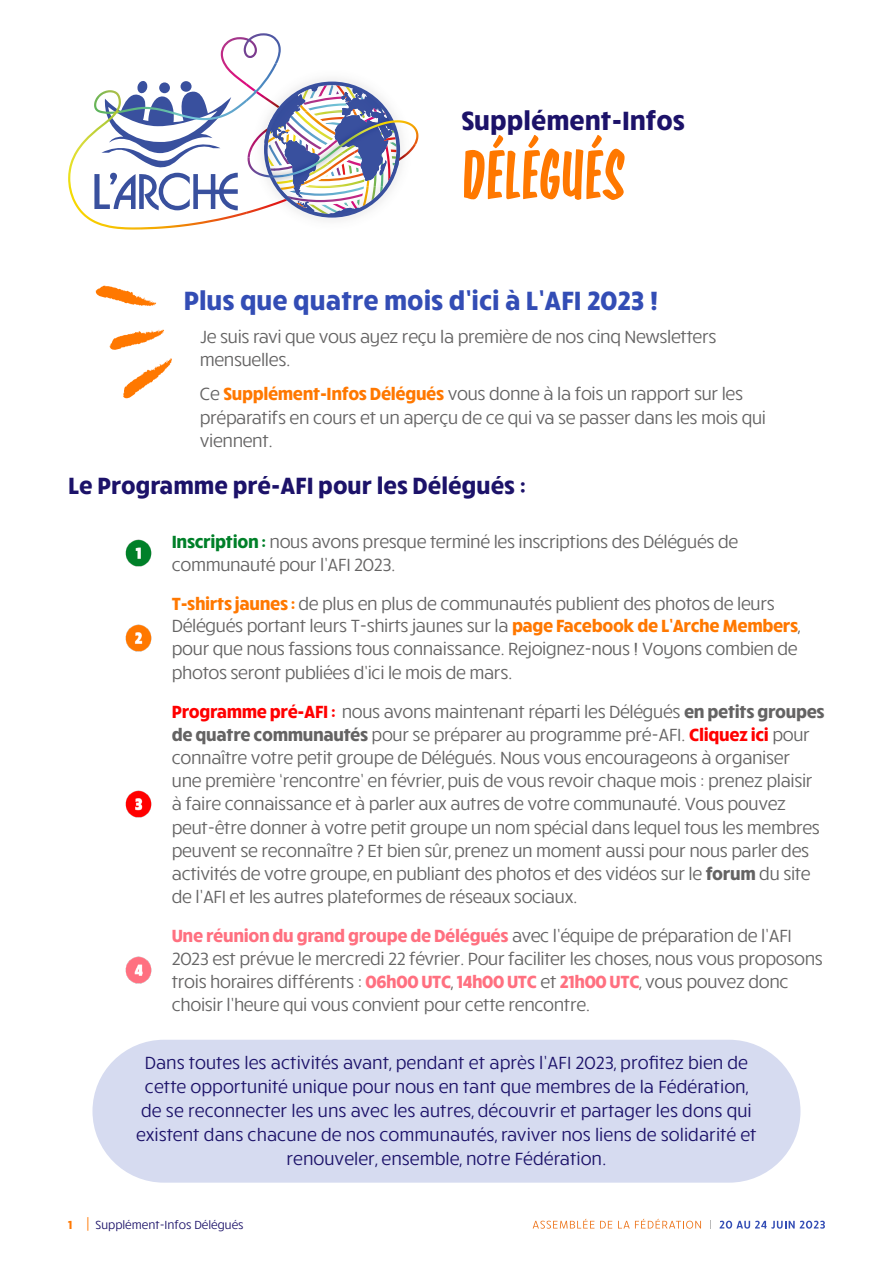
<style>
.page{position:relative;width:893px;height:1263px;background:#fff}
.page>*{position:absolute;margin:0;border:0;box-sizing:border-box;transform-origin:0 0}
.t1{font:69px "Filmotype Ace";color:#ff7800}
.t2{font:700 27px "Ruck Sack";color:#334db5}
.t3{font:700 27px "Ruck Sack";color:#1c1269}
.t4{font:700 24px "Ruck Sack";color:#1c1269}
.t5{font:18px/23.2px "Ruck Sack";letter-spacing:-.02em;color:#646363}
.t6{font:18px/24px "Ruck Sack";color:#1c1269;text-align:center}
.t7{font:12px "Ruck Sack";color:#1c1269}
.s1{font-weight:700;color:#ff7800}
.s2{font-weight:700;color:#008029}
.s3{font-weight:700;color:#f00}
.s4{font-weight:700}
.s5{font-weight:700;color:#ff7080}
.s6{font-size:18px;color:#ff7800}
</style>
<div class="page">
<svg style="left:533px;top:1219px;width:61px;height:10px"></svg>
<svg style="left:600px;top:1221px;width:12px;height:7px"></svg>
<svg style="left:618px;top:1219px;width:83px;height:10px"></svg>
<svg style="left:720px;top:1221px;width:105px;height:8px"></svg>
<img style="left:400px;top:122px;width:16px;height:44px">
<img style="left:400px;top:144px;width:16px;height:17px">
<svg style="left:94px;top:33px;width:306px;height:185px"></svg>
<div style="left:92px;top:1040px;width:708px;height:143px;background:#d6dbf0;border-radius:71px"></div>
<svg style="left:109px;top:329px;width:55px;height:21px"></svg>
<svg style="left:96px;top:285px;width:60px;height:21px"></svg>
<svg style="left:123px;top:358px;width:49px;height:41px"></svg>
<img style="left:125px;top:539px;width:27px;height:28px">
<img style="left:125px;top:624px;width:27px;height:28px">
<img style="left:125px;top:790px;width:27px;height:28px">
<img style="left:125px;top:956px;width:27px;height:28px">
<h2 class="t3" style="left:461px;top:102px;width:225px">Supplément-Infos</h2>
<h1 class="t1" style="left:461px;top:133px;width:165px">DÉLÉGUÉS</h1>
<h2 class="t2" style="left:184px;top:282px;width:476px">Plus que quatre mois d’ici à L’AFI 2023 !</h2>
<p class="t5" style="left:200px;top:324px;width:518px">Je suis ravi que vous ayez reçu la première de nos cinq Newsletters mensuelles.</p>
<p class="t5" style="left:200px;top:382px;width:568px">Ce <span class="s1">Supplément-Infos Délégués</span> vous donne à la fois un rapport sur les préparatifs en cours et un aperçu de ce qui va se passer dans les mois qui viennent.</p>
<h3 class="t4" style="left:68px;top:469px;width:459px">Le Programme pré-AFI pour les Délégués :</h3>
<p class="t5" style="left:172px;top:529px;width:568px"><span class="s2">Inscription :</span> nous avons presque terminé les inscriptions des Délégués de communauté pour l’AFI 2023.</p>
<p class="t5" style="left:172px;top:591px;width:631px"><span class="s1">T-shirts jaunes :</span> de plus en plus de communautés publient des photos de leurs Délégués portant leurs T-shirts jaunes sur la <span class="s1">page Facebook de L’Arche Members</span>, pour que nous fassions tous connaissance. Rejoignez-nous ! Voyons combien de photos seront publiées d’ici le mois de mars.</p>
<p class="t5" style="left:172px;top:699px;width:654px"><span class="s3">Programme pré-AFI :</span> nous avons maintenant réparti les Délégués <span class="s4">en petits groupes de quatre communautés</span> pour se préparer au programme pré-AFI. <span class="s3">Cliquez ici</span> pour connaître votre petit groupe de Délégués. Nous vous encourageons à organiser<br>une première ‘rencontre’ en février, puis de vous revoir chaque mois : prenez plaisir à faire connaissance et à parler aux autres de votre communauté. Vous pouvez peut-être donner à votre petit groupe un nom spécial dans lequel tous les membres peuvent se reconnaître ? Et bien sûr, prenez un moment aussi pour nous parler des activités de votre groupe, en publiant des photos et des vidéos sur le <span class="s4">forum</span> du site de l’AFI et les autres plateformes de réseaux sociaux.</p>
<p class="t5" style="left:172px;top:923px;width:653px"><span class="s5">Une réunion du grand groupe de Délégués</span> avec l’équipe de préparation de l’AFI 2023 est prévue le mercredi 22 février. Pour faciliter les choses, nous vous proposons trois horaires différents : <span class="s5">06h00 UTC</span>, <span class="s5">14h00 UTC</span> et <span class="s5">21h00 UTC</span>, vous pouvez donc choisir l’heure qui vous convient pour cette rencontre.</p>
<p class="t6" style="left:136px;top:1050px;width:622px">Dans toutes les activités avant, pendant et après l’AFI 2023, profitez bien de cette opportunité unique pour nous en tant que membres de la Fédération, de se reconnecter les uns avec les autres, découvrir et partager les dons qui existent dans chacune de nos communautés, raviver nos liens de solidarité et renouveler, ensemble, notre Fédération.</p>
<p class="t7" style="left:68px;top:1217px;width:177px"><span class="s1">1</span> <span class="s6">|</span> Supplément-Infos Délégués</p>
</div>
